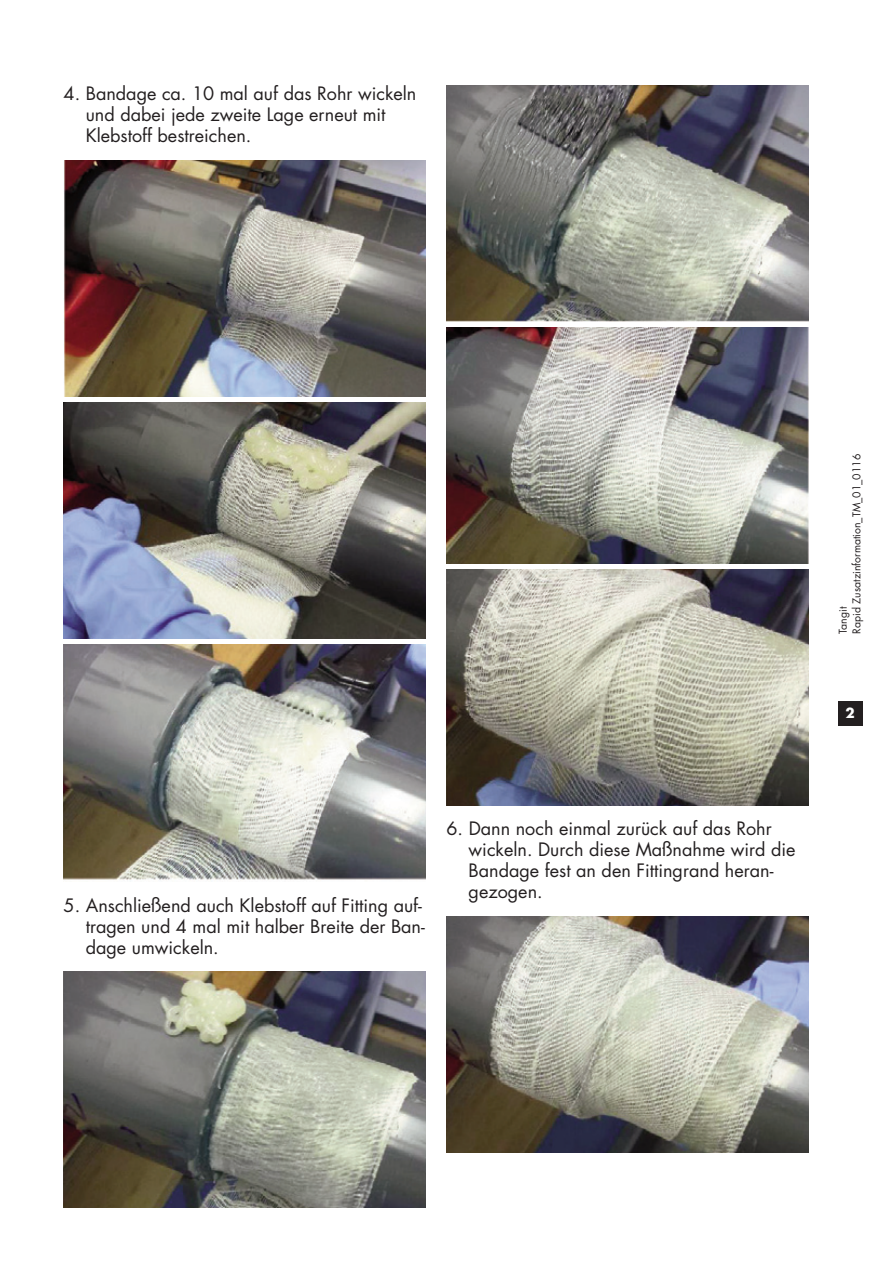
<style>
.page{position:relative;width:893px;height:1263px;background:#fff}
.page>*{position:absolute;margin:0;border:0;box-sizing:border-box;transform-origin:0 0}
.t1{font:18px/21px "Futura";color:#231f20}
.t2{font:700 13.5px "Futura";color:#fff}
.t3{font:10.5px/13.8px "Futura";color:#231f20}
</style>
<div class="page">
<div style="left:837px;top:702px;width:25px;height:24px;background:#231f20"></div>
<img style="left:64px;top:160px;width:361px;height:236px">
<img style="left:446px;top:85px;width:362px;height:236px">
<img style="left:446px;top:327px;width:362px;height:237px">
<img style="left:446px;top:570px;width:362px;height:236px">
<img style="left:446px;top:916px;width:362px;height:236px">
<img style="left:64px;top:403px;width:361px;height:236px">
<img style="left:64px;top:645px;width:361px;height:235px">
<img style="left:64px;top:972px;width:361px;height:236px">
<p class="t1" style="left:86px;top:84px;width:332px;text-indent:-22px">4. Bandage ca. 10 mal auf das Rohr wickeln und dabei jede zweite Lage erneut mit<br>Klebstoff bestreichen.</p>
<p class="t1" style="left:86px;top:896px;width:340px;text-indent:-22px">5. Anschließend auch Klebstoff auf Fitting auf&shy;tragen und 4 mal mit halber Breite der Ban&shy;dage umwickeln.</p>
<p class="t1" style="left:468px;top:819px;width:328px;text-indent:-22px">6. Dann noch einmal zurück auf das Rohr wickeln. Durch diese Maßnahme wird die<br>Bandage fest an den Fittingrand heran - gezogen.</p>
<p class="t3" style="left:836px;top:634px;width:181px;rotate:-90deg">Tangit<br>Rapid Zusatzinformation_TM_01_0116</p>
<p class="t2" style="left:845px;top:706px;width:11px">2</p>
</div>
